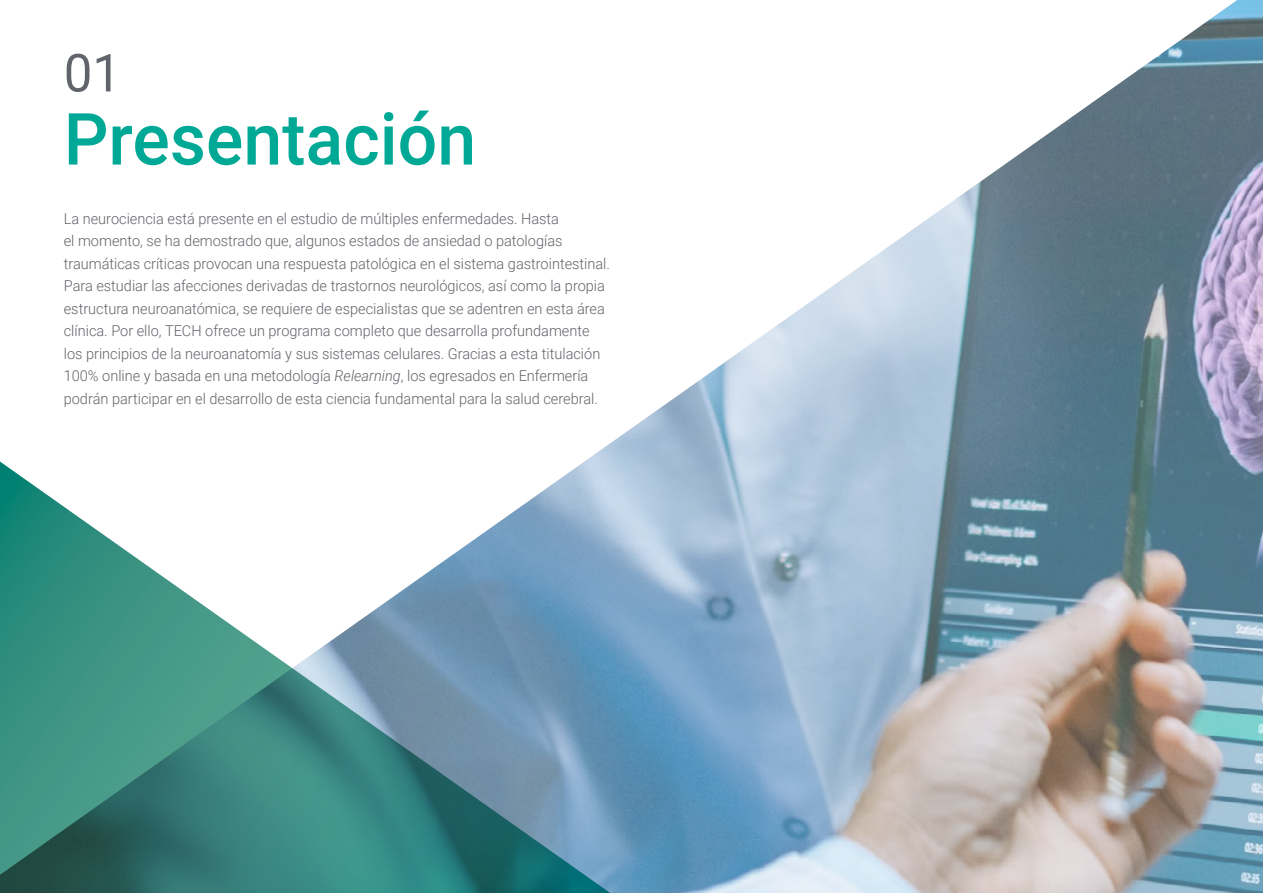
<style>
.page{position:relative;width:1263px;height:893px;background:#fff}
.page>*{position:absolute;margin:0;border:0;box-sizing:border-box;transform-origin:0 0}
.t1{font:500 72px "Roboto";color:#00a996}
.t2{font:52.5px "Roboto";color:#61646a}
.t3{font:300 15px/22.5px "Roboto";color:#61646a}
.s1{font-style:italic}
</style>
<div class="page">
<img style="left:607px;top:0;width:656px;height:893px">
<svg style="left:0;top:446px;width:640px;height:447px"></svg>
<h2 class="t2" style="left:64px;top:36px;width:59px">01</h2>
<h1 class="t1" style="left:64px;top:89px;width:414px">Presentación</h1>
<p class="t3" style="left:64px;top:207px;width:548px">La neurociencia está presente en el estudio de múltiples enfermedades. Hasta<br>el momento, se ha demostrado que, algunos estados de ansiedad o patologías traumáticas críticas provocan una respuesta patológica en el sistema gastrointestinal.<br>Para estudiar las afecciones derivadas de trastornos neurológicos, así como la propia estructura neuroanatómica, se requiere de especialistas que se adentren en esta área clínica. Por ello, TECH ofrece un programa completo que desarrolla profundamente los principios de la neuroanatomía y sus sistemas celulares. Gracias a esta titulación 100% online y basada en una metodología <span class="s1">Relearning</span>, los egresados en Enfermería podrán participar en el desarrollo de esta ciencia fundamental para la salud cerebral.</p>
</div>
